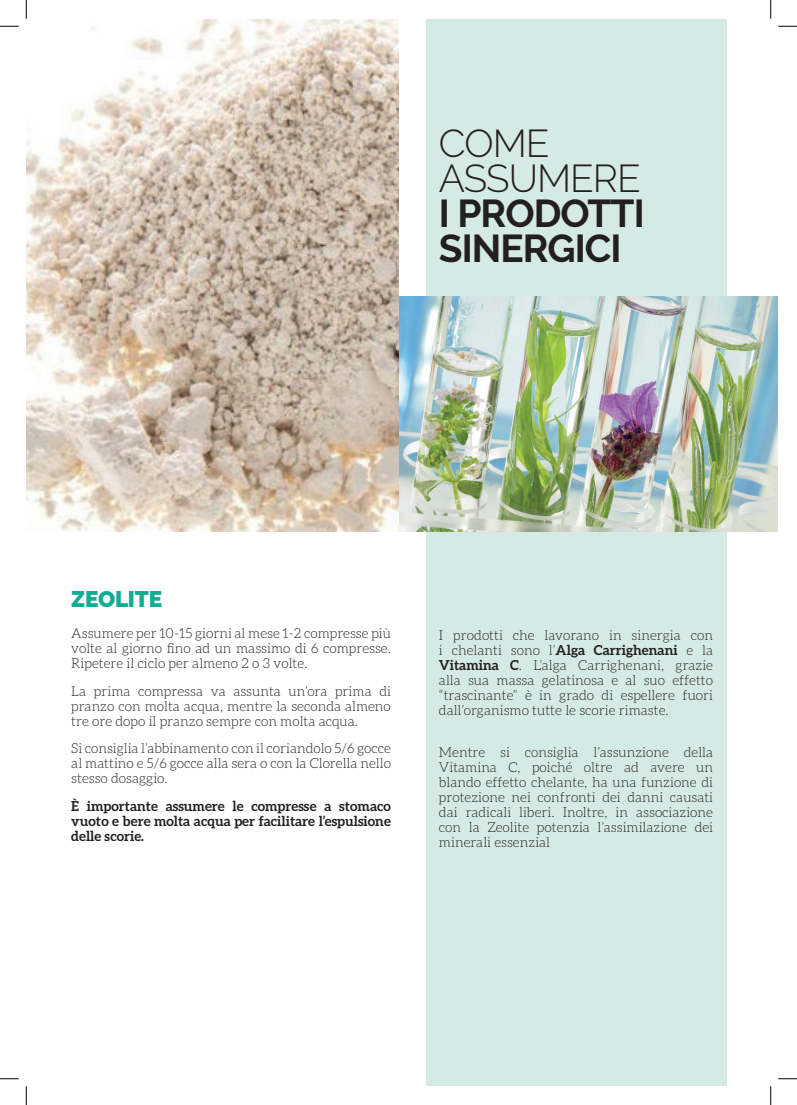
<style>
.page{position:relative;width:797px;height:1105px;background:#fff}
.page>*{position:absolute;margin:0;border:0;box-sizing:border-box;transform-origin:0 0}
.t1{font:700 38.75px/35px "Raleway";letter-spacing:-.025em;color:#231f20}
.t2{font:300 38.75px/35px "Raleway";letter-spacing:-.025em;color:#231f20}
.t3{font:900 22.5px "Raleway";letter-spacing:-.01em;color:#10ad94}
.t4{font:300 13.75px/15px "Aleo";color:#231f20;text-align:justify}
.t5{font:700 13.75px/15px "Aleo";color:#231f20;text-align:justify}
.s1{font-weight:700}
</style>
<div class="page">
<img style="left:26px;top:19px;width:372px;height:513px">
<div style="left:425px;top:19px;width:301px;height:1067px;background:#d5eae4"></div>
<img style="left:399px;top:297px;width:378px;height:235px">
<svg style="left:0;top:25px;width:19px;height:2px"></svg>
<svg style="left:778px;top:25px;width:19px;height:2px"></svg>
<svg style="left:0;top:1078px;width:19px;height:1px"></svg>
<svg style="left:778px;top:1078px;width:19px;height:1px"></svg>
<svg style="left:25px;top:0;width:2px;height:19px"></svg>
<svg style="left:25px;top:1086px;width:2px;height:19px"></svg>
<svg style="left:770px;top:0;width:1px;height:19px"></svg>
<svg style="left:770px;top:1086px;width:1px;height:19px"></svg>
<h1 class="t2" style="left:439px;top:126px;width:203px">COME<br>ASSUMERE</h1>
<h1 class="t1" style="left:439px;top:196px;width:207px">I PRODOTTI<br>SINERGICI</h1>
<h2 class="t3" style="left:71px;top:586px;width:92px">ZEOLITE</h2>
<p class="t4" style="left:71px;top:626px;width:321px">Assumere per 10-15 giorni al mese 1-2 compresse più volte al giorno fino ad un massimo di 6 compresse.<br>Ripetere il ciclo per almeno 2 o 3 volte.</p>
<p class="t4" style="left:71px;top:683px;width:321px">La prima compressa va assunta un’ora prima di pranzo con molta acqua, mentre la seconda almeno tre ore dopo il pranzo sempre con molta acqua.</p>
<p class="t4" style="left:71px;top:741px;width:321px">Si consiglia l’abbinamento con il coriandolo 5/6 gocce al mattino e 5/6 gocce alla sera o con la Clorella nello stesso dosaggio.</p>
<p class="t5" style="left:71px;top:798px;width:321px">È importante assumere le compresse a stomaco vuoto e bere molta acqua per facilitare l’espulsione delle scorie.</p>
<p class="t4" style="left:439px;top:627px;width:276px">I prodotti che lavorano in sinergia con i chelanti sono l’<span class="s1">Alga Carrighenani</span> e la <span class="s1">Vitamina C</span>. L’alga Carrighenani, grazie alla sua massa gelatinosa e al suo effetto “trascinante” è in grado di espellere fuori dall’organismo tutte le scorie rimaste.</p>
<p class="t4" style="left:439px;top:745px;width:276px">Mentre si consiglia l’assunzione della Vitamina C, poiché oltre ad avere un blando effetto chelante, ha una funzione di protezione nei confronti dei danni causati dai radicali liberi. Inoltre, in associazione con la Zeolite potenzia l’assimilazione dei minerali essenzial</p>
</div>
